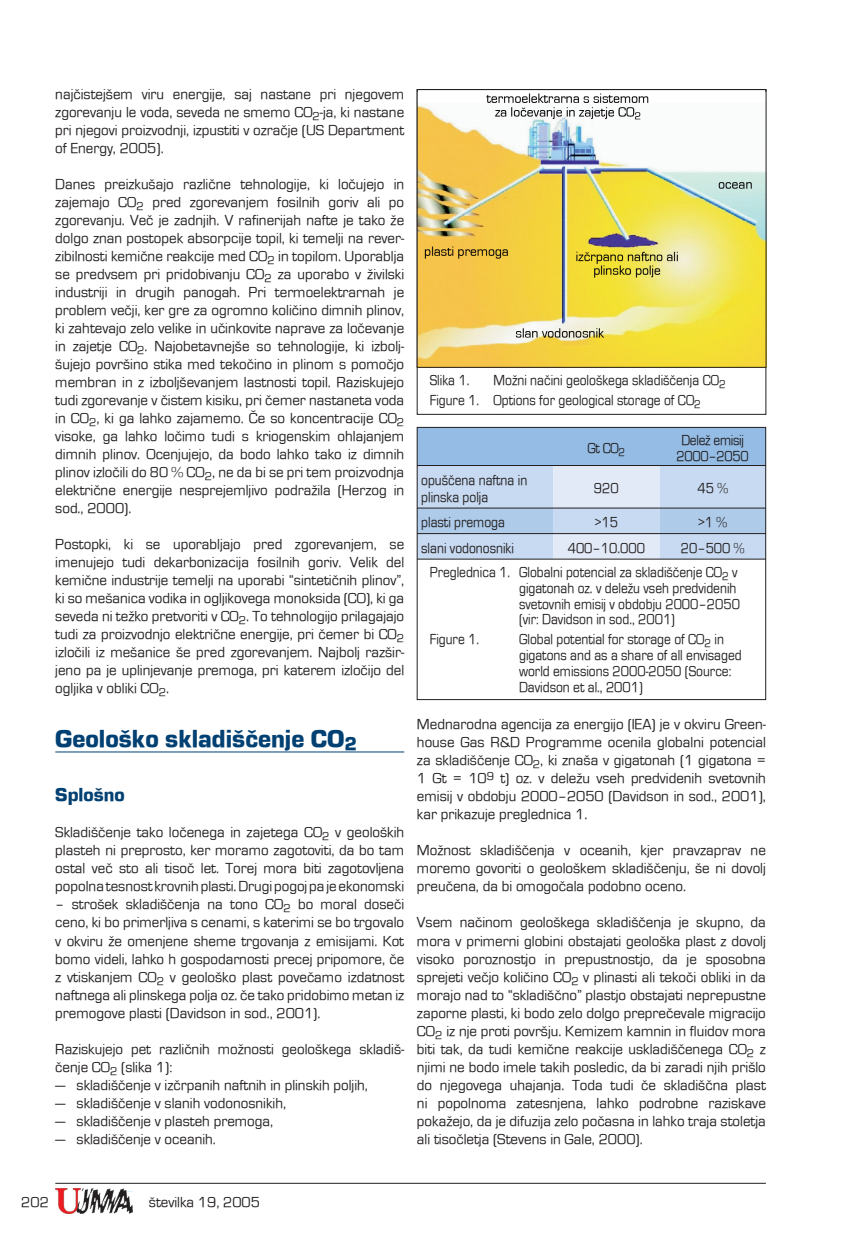
<style>
.page{position:relative;width:851px;height:1234px;background:#fff}
.page>*{position:absolute;margin:0;border:0;box-sizing:border-box;transform-origin:0 0}
.t1{font:25.5px "Eurostile TEE Blac";color:#004072}
.t2{font:19.5px "Eurostile TEE Blac";color:#004072}
.t3{font:15px/18px "Eurostile TEE Regu";color:#231f20;text-align:justify}
.t4{font:15px/15.8px "Eurostile TEE Regu";color:#231f20;scale:.9 1}
.t5{font:15px/16.5px "Eurostile TEE Regu";letter-spacing:-.02em;color:#231f20;text-align:center;scale:.9 1}
</style>
<div class="page">
<hr style="left:55px;top:1182px;width:710px;height:1px;background:#231f20">
<img style="left:55px;top:1188px;width:77px;height:24px">
<hr style="left:55px;top:751px;width:349px;height:1px;background:#004072">
<img style="left:419px;top:93px;width:345px;height:272px">
<div style="left:417px;top:89px;width:349px;height:278px;border:1px solid #231f20"></div>
<svg style="left:419px;top:429px;width:344px;height:129px;background:#b8d1ec"></svg>
<hr style="left:417px;top:465px;width:348px;height:1px;background:#231f20">
<hr style="left:417px;top:507px;width:348px;height:1px;background:#231f20">
<hr style="left:417px;top:533px;width:348px;height:1px;background:#231f20">
<hr style="left:417px;top:558px;width:348px;height:1px;background:#231f20">
<p class="t3" style="left:55px;top:85px;width:350px">najčistejšem viru energije, saj nastane pri njegovem zgorevanju le voda, seveda ne smemo CO<sub>2</sub>-ja, ki nastane pri njegovi proizvodnji, izpustiti v ozračje (US Department of Energy, 2005).</p>
<p class="t3" style="left:55px;top:175px;width:350px">Danes preizkušajo različne tehnologije, ki ločujejo in zajemajo CO<sub>2</sub> pred zgorevanjem fosilnih goriv ali po zgorevanju. Več je zadnjih. V rafinerijah nafte je tako že dolgo znan postopek absorpcije topil, ki temelji na rever&shy;zibilnosti kemične reakcije med CO<sub>2</sub> in topilom. Uporablja se predvsem pri pridobivanju CO<sub>2</sub> za uporabo v živilski industriji in drugih panogah. Pri termoelektrarnah je problem večji, ker gre za ogromno količino dimnih plinov, ki zahtevajo zelo velike in učinkovite naprave za ločevanje in zajetje CO<sub>2</sub>. Najobetavnejše so tehnologije, ki izbolj&shy;šujejo površino stika med tekočino in plinom s pomočjo membran in z izboljševanjem lastnosti topil. Raziskujejo tudi zgorevanje v čistem kisiku, pri čemer nastaneta voda in CO<sub>2</sub>, ki ga lahko zajamemo. Če so koncentracije CO<sub>2 </sub>visoke, ga lahko ločimo tudi s kriogenskim ohlajanjem dimnih plinov. Ocenjujejo, da bodo lahko tako iz dimnih plinov izločili do 80 % CO<sub>2</sub>, ne da bi se pri tem proizvodnja električne energije nesprejemljivo podražila (Herzog in sod., 2000).</p>
<p class="t3" style="left:55px;top:535px;width:350px">Postopki, ki se uporabljajo pred zgorevanjem, se imenujejo tudi dekarbonizacija fosilnih goriv. Velik del kemične industrije temelji na uporabi “sintetičnih plinov”, ki so mešanica vodika in ogljikovega monoksida (CO), ki ga seveda ni težko pretvoriti v CO<sub>2</sub>. To tehnologijo prilagajajo tudi za proizvodnjo električne energije, pri čemer bi CO<sub>2 </sub>izločili iz mešanice še pred zgorevanjem. Najbolj razšir&shy;jeno pa je uplinjevanje premoga, pri katerem izločijo del ogljika v obliki CO<sub>2</sub>.</p>
<h1 class="t1" style="left:55px;top:724px;width:303px">Geološko skladiščenje CO<sub>2</sub></h1>
<h2 class="t2" style="left:55px;top:784px;width:71px">Splošno</h2>
<p class="t3" style="left:55px;top:823px;width:350px">Skladiščenje tako ločenega in zajetega CO<sub>2</sub> v geoloških plasteh ni preprosto, ker moramo zagotoviti, da bo tam ostal več sto ali tisoč let. Torej mora biti zagotovljena popolna tesnost krovnih plasti. Drugi pogoj pa je ekonomski</p>
<p class="t3" style="left:55px;top:895px;width:350px">– strošek skladiščenja na tono CO<sub>2</sub> bo moral doseči ceno, ki bo primerljiva s cenami, s katerimi se bo trgovalo v okviru že omenjene sheme trgovanja z emisijami. Kot bomo videli, lahko h gospodarnosti precej pripomore, če z vtiskanjem CO<sub>2</sub> v geološko plast povečamo izdatnost naftnega ali plinskega polja oz. če tako pridobimo metan iz premogove plasti (Davidson in sod., 2001).</p>
<p class="t3" style="left:55px;top:1039px;width:350px">Raziskujejo pet različnih možnosti geološkega skladiš&shy;čenje CO<sub>2</sub> (slika 1):</p>
<p class="t3" style="left:55px;top:1075px;width:314px">— skladiščenje v izčrpanih naftnih in plinskih poljih,</p>
<p class="t3" style="left:55px;top:1093px;width:232px">— skladiščenje v slanih vodonosnikih,</p>
<p class="t3" style="left:55px;top:1111px;width:219px">— skladiščenje v plasteh premoga,</p>
<p class="t3" style="left:55px;top:1129px;width:162px">— skladiščenje v oceanih.</p>
<p class="t4" style="left:429px;top:370px;width:330px;line-height:20px;text-indent:64px">Možni načini geološkega skladiščenja CO<sub>2<br></sub>Figure 1. Options for geological storage of CO<sub>2</sub></p>
<p class="t4" style="left:587px;top:440px;width:43px">Gt CO<sub>2</sub></p>
<p class="t5" style="left:676px;top:431px;width:82px">Delež emisij<br>2000–2050</p>
<p class="t4" style="left:421px;top:472px;width:119px;line-height:16.5px">opuščena naftna in plinska polja</p>
<p class="t4" style="left:593px;top:480px;width:29px">920</p>
<p class="t4" style="left:697px;top:480px;width:35px">45 %</p>
<p class="t4" style="left:421px;top:514px;width:95px">plasti premoga</p>
<p class="t4" style="left:594px;top:514px;width:27px">&gt;15</p>
<p class="t4" style="left:698px;top:514px;width:34px">&gt;1 %</p>
<p class="t4" style="left:421px;top:540px;width:104px">slani vodonosniki</p>
<p class="t4" style="left:567px;top:540px;width:87px">400–10.000</p>
<p class="t4" style="left:429px;top:372px;width:46px">Slika 1.</p>
<p class="t4" style="left:429px;top:536px;width:351px;line-height:24.3px;text-indent:251px">20–500 %<br>Preglednica 1. Globalni potencial za skladiščenje CO<sub>2</sub> v</p>
<p class="t4" style="left:519px;top:580px;width:247px">gigatonah oz. v deležu vseh predvidenih svetovnih emisij v obdobju 2000–2050 (vir: Davidson in sod., 2001)</p>
<p class="t4" style="left:429px;top:631px;width:56px">Figure 1.</p>
<p class="t4" style="left:519px;top:631px;width:249px">Global potential for storage of CO<sub>2</sub> in gigatons and as a share of all envisaged world emissions 2000-2050 (Source:<br>Davidson et al., 2001)</p>
<p class="t3" style="left:417px;top:715px;width:350px">Mednarodna agencija za energijo (IEA) je v okviru Green&shy;house Gas R&amp;D Programme ocenila globalni potencial za skladiščenje CO<sub>2</sub>, ki znaša v gigatonah (1 gigatona = 1 Gt = 10<sup>9</sup> t) oz. v deležu vseh predvidenih svetovnih emisij v obdobju 2000–2050 (Davidson in sod., 2001), kar prikazuje preglednica 1.</p>
<p class="t3" style="left:417px;top:841px;width:350px">Možnost skladiščenja v oceanih, kjer pravzaprav ne moremo govoriti o geološkem skladiščenju, še ni dovolj preučena, da bi omogočala podobno oceno.</p>
<p class="t3" style="left:417px;top:913px;width:350px">Vsem načinom geološkega skladiščenja je skupno, da mora v primerni globini obstajati geološka plast z dovolj visoko poroznostjo in prepustnostjo, da je sposobna sprejeti večjo količino CO<sub>2</sub> v plinasti ali tekoči obliki in da morajo nad to “skladiščno” plastjo obstajati neprepustne zaporne plasti, ki bodo zelo dolgo preprečevale migracijo CO<sub>2</sub> iz nje proti površju. Kemizem kamnin in fluidov mora biti tak, da tudi kemične reakcije uskladiščenega CO<sub>2</sub> z njimi ne bodo imele takih posledic, da bi zaradi njih prišlo do njegovega uhajanja. Toda tudi če skladiščna plast ni popolnoma zatesnjena, lahko podrobne raziskave pokažejo, da je difuzija zelo počasna in lahko traja stoletja ali tisočletja (Stevens in Gale, 2000).</p>
<p class="t3" style="left:21px;top:1192px;width:29px">202</p>
<p class="t3" style="left:149px;top:1192px;width:112px">številka 19, 2005</p>
</div>
